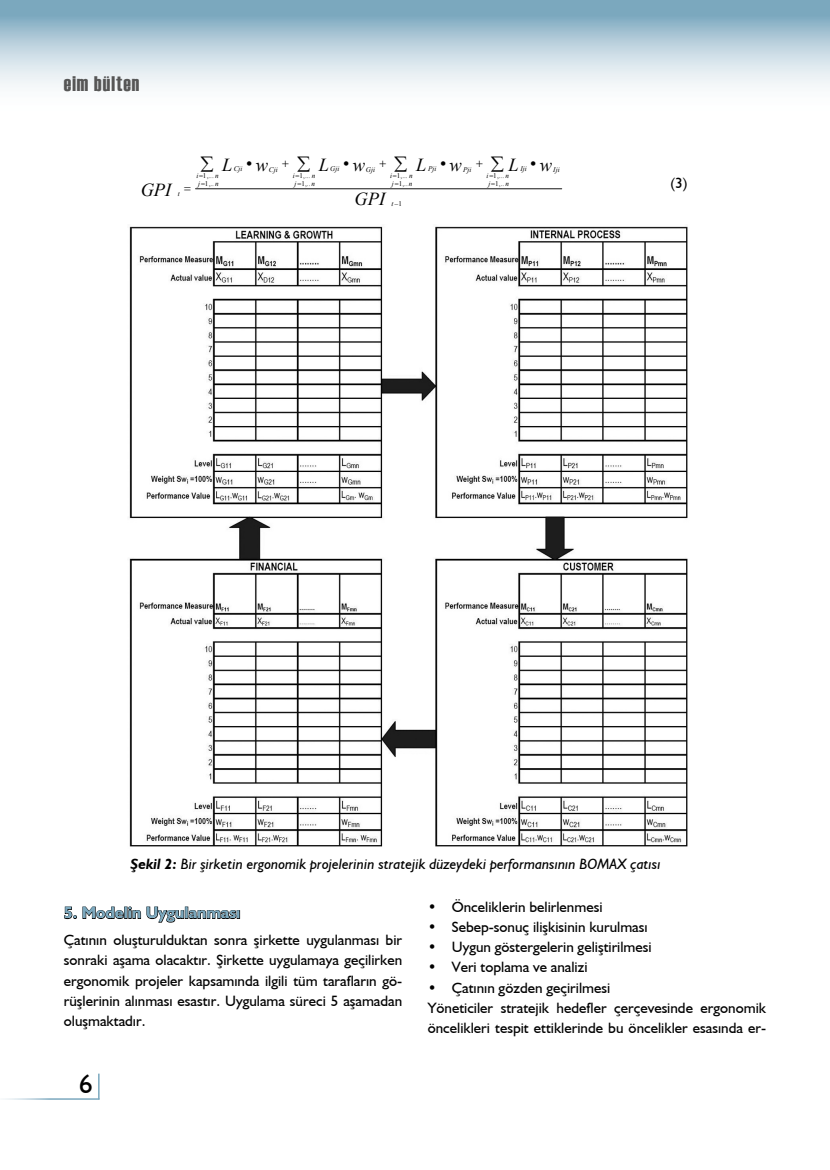
<style>
.page{position:relative;width:830px;height:1170px;background:#fff}
.page>*{position:absolute;margin:0;border:0;box-sizing:border-box;transform-origin:0 0}
.t1{font:27px "Humanist 521 BT";color:#000}
.t2{font:21px "Haettenschweiler";letter-spacing:.05em;color:#565656}
.t3{font:italic 18.3px "Times New Roman";color:#000}
.t4{font:700 16.5px "Humanist 521 BT";color:#7ba8be}
.t5{font:15px/20.2px "Humanist 521 BT";color:#000;text-align:justify}
.t6{font:italic 15px "Humanist 521 BT";color:#000}
.t7{font:7.05px "Times New Roman";color:#000}
.t8{font:italic 7.05px "Times New Roman";color:#000}
.s1{font-style:italic}
.s2{font-weight:700}
</style>
<div class="page">
<svg style="left:0;top:0;width:829px;height:87px"></svg>
<svg style="left:98px;top:1073px;width:1px;height:25px"></svg>
<svg style="left:829px;top:0;width:1px;height:87px"></svg>
<svg style="left:64px;top:906px;width:176px;height:16px"></svg>
<hr style="left:195px;top:188px;width:366px;height:1px;background:#000">
<img style="left:129px;top:226px;width:559px;height:621px">
<h2 class="t2" style="left:64px;top:70px;width:77px">eim bülten</h2>
<p class="t3" style="left:141px;top:177px;width:32px">GPI</p>
<p class="t8" style="left:178px;top:189px;width:3px">t</p>
<p class="t3" style="left:222px;top:152px;width:12px">L</p>
<p class="t3" style="left:256px;top:152px;width:14px">w</p>
<p class="t3" style="left:318px;top:152px;width:12px">L</p>
<p class="t3" style="left:352px;top:152px;width:14px">w</p>
<p class="t3" style="left:416px;top:152px;width:12px">L</p>
<p class="t3" style="left:449px;top:152px;width:14px">w</p>
<p class="t3" style="left:508px;top:152px;width:45px">L w</p>
<p class="t8" style="left:234px;top:164px;width:10px">Cji</p>
<p class="t8" style="left:269px;top:164px;width:10px">Cji</p>
<p class="t8" style="left:330px;top:164px;width:11px">Gji</p>
<p class="t8" style="left:366px;top:164px;width:11px">Gji</p>
<p class="t8" style="left:428px;top:164px;width:10px">Pji</p>
<p class="t8" style="left:463px;top:164px;width:10px">Pji</p>
<p class="t8" style="left:520px;top:164px;width:8px">Iji</p>
<p class="t8" style="left:553px;top:164px;width:8px">Iji</p>
<p class="t8" style="left:196px;top:171px;width:3px">i</p>
<p class="t7" style="left:203px;top:171px;width:17px">1,... <span class="s1">n</span></p>
<p class="t8" style="left:293px;top:171px;width:3px">i</p>
<p class="t7" style="left:299px;top:171px;width:17px">1,... <span class="s1">n</span></p>
<p class="t8" style="left:390px;top:171px;width:3px">i</p>
<p class="t7" style="left:396px;top:171px;width:17px">1,... <span class="s1">n</span></p>
<p class="t8" style="left:486px;top:171px;width:3px">i</p>
<p class="t7" style="left:493px;top:171px;width:17px">1,... <span class="s1">n</span></p>
<p class="t8" style="left:198px;top:178px;width:3px">j</p>
<p class="t7" style="left:205px;top:178px;width:15px">1,..<span class="s1">n</span></p>
<p class="t8" style="left:294px;top:178px;width:3px">j</p>
<p class="t7" style="left:301px;top:178px;width:15px">1,..<span class="s1">n</span></p>
<p class="t8" style="left:391px;top:178px;width:3px">j</p>
<p class="t7" style="left:398px;top:178px;width:15px">1,..<span class="s1">n</span></p>
<p class="t8" style="left:488px;top:178px;width:3px">j</p>
<p class="t7" style="left:495px;top:178px;width:15px">1,..<span class="s1">n</span></p>
<p class="t3" style="left:354px;top:186px;width:32px">GPI</p>
<p class="t7" style="left:398px;top:199px;width:5px">1</p>
<p class="t8" style="left:391px;top:199px;width:3px">t</p>
<p class="t5" style="left:670px;top:173px;width:19px">(3)</p>
<p class="t6" style="left:130px;top:854px;width:531px"><span class="s2">Şekil 2:</span> Bir şirketin ergonomik projelerinin stratejik düzeydeki performansının BOMAX çatısı</p>
<p class="t5" style="left:427px;top:895px;width:176px">• Önceliklerin belirlenmesi</p>
<p class="t5" style="left:427px;top:916px;width:221px">• Sebep-sonuç ilişkisinin kurulması</p>
<p class="t5" style="left:427px;top:936px;width:225px">• Uygun göstergelerin geliştirilmesi</p>
<p class="t5" style="left:427px;top:956px;width:161px">• Veri toplama ve analizi</p>
<p class="t5" style="left:427px;top:976px;width:340px;text-align:left">• Çatının gözden geçirilmesi<br>Yöneticiler stratejik hedefler çerçevesinde ergonomik öncelikleri tespit ettiklerinde bu öncelikler esasında er-</p>
<p class="t4" style="left:64px;top:902px;width:178px">5. Modelin Uygulanması</p>
<p class="t5" style="left:64px;top:929px;width:340px">Çatının oluşturulduktan sonra şirkette uygulanması bir sonraki aşama olacaktır. Şirkette uygulamaya geçilirken ergonomik projeler kapsamında ilgili tüm tarafların gö&shy;rüşlerinin alınması esastır. Uygulama süreci 5 aşamadan oluşmaktadır.</p>
<h1 class="t1" style="left:79px;top:1066px;width:15px">6</h1>
</div>
